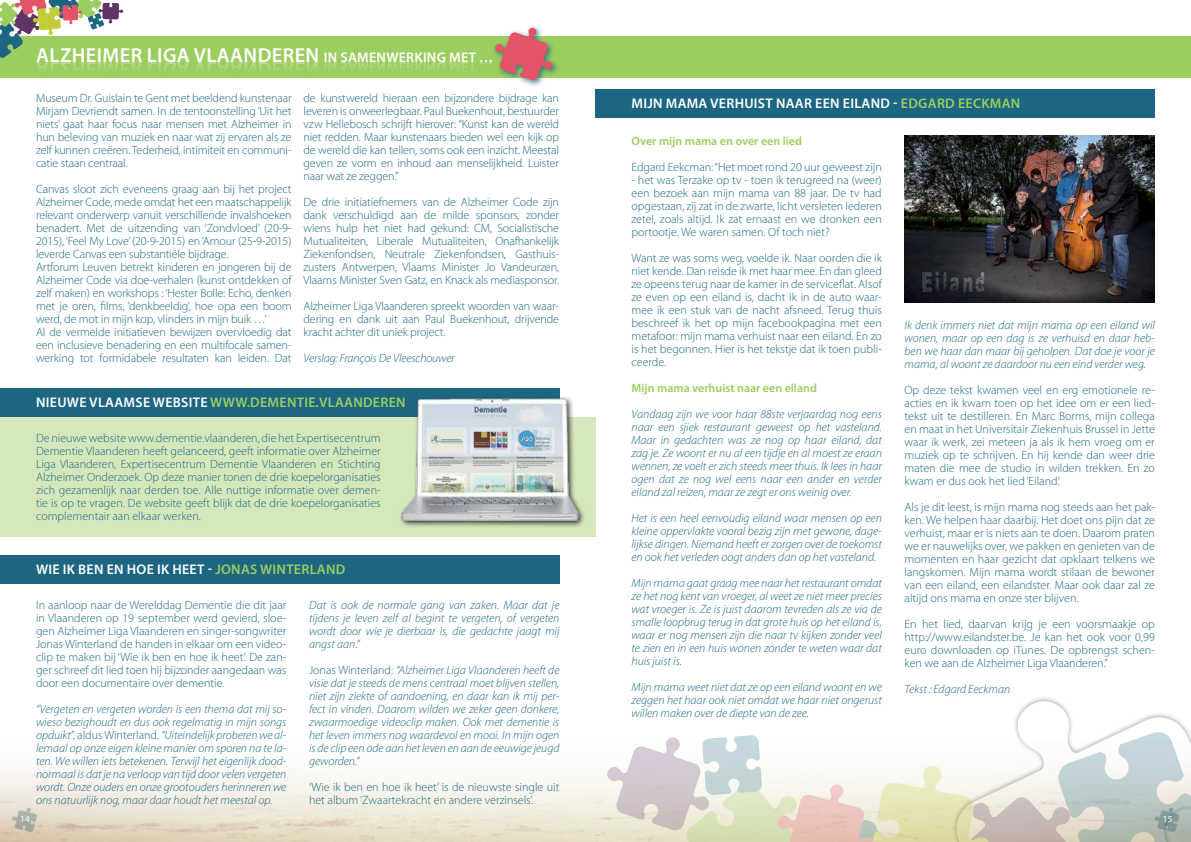
<style>
.page{position:relative;width:1191px;height:842px;background:#fff}
.page>*{position:absolute;margin:0;border:0;box-sizing:border-box;transform-origin:0 0}
.t1{font:600 20.3px "Myriad Pro";letter-spacing:.02em;color:#fff}
.t2{font:600 14px "Myriad Pro";letter-spacing:.02em;color:#fff}
.t3{font:600 14px "Myriad Pro";letter-spacing:.02em;color:#9ccd5f}
.t4{font:300 12px/13px "Myriad Pro";letter-spacing:-.01em;color:#1c6682;text-align:justify}
.t5{font:italic 300 12px/13px "Myriad Pro";color:#1c6682;text-align:justify}
.t6{font:600 12px "Myriad Pro";color:#9ccd5f}
.t7{font:9.2px "Myriad Pro";color:#fff}
.s1{color:#fff}
.s2{color:#9ccd5f}
.s3{font-style:normal}
</style>
<div class="page">
<div style="left:0;top:36px;width:1191px;height:42px;background:#9ccd5f"></div>
<div style="left:492px;top:25px;width:68px;height:63px;background:#1c6682;opacity:.75"></div>
<svg style="left:495px;top:27px;width:58px;height:54px"></svg>
<svg style="left:0;top:0;width:123px;height:58px"></svg>
<div style="left:595px;top:89px;width:560px;height:29px;background:#1c6682"></div>
<img style="left:904px;top:136px;width:251px;height:167px">
<div style="left:0;top:417px;width:595px;height:119px;background:#d5e8bc"></div>
<div style="left:0;top:388px;width:559px;height:29px;background:#1c6682"></div>
<div style="left:0;top:556px;width:559px;height:28px;background:#1c6682"></div>
<div style="left:399px;top:395px;width:186px;height:133px;background:#000;opacity:.75"></div>
<img style="left:399px;top:396px;width:183px;height:129px">
<div style="left:11px;top:807px;width:26px;height:26px;background:#000;opacity:.75"></div>
<svg style="left:12px;top:808px;width:24px;height:24px"></svg>
<svg style="left:606px;top:698px;width:585px;height:144px"></svg>
<h1 class="t1" style="left:36px;top:44px;width:284px">AALZHEIMER LIGA VLAALAANDEREN</h1>
<p class="t2" style="left:348px;top:49px;width:146px">AMENWERKING MET …</p>
<p class="t4" style="left:36px;top:91px;width:257px">Museum Dr. Guislain te Gent met beeldend kunstenaar Mirjam Devriendt samen. In de tentoonstelling ‘Uit het niets’ gaat haar focus naar mensen met Alzheimer in hun beleving van muziek en naar wat zij ervaren als ze zelf kunnen creëren. Tederheid, intimiteit en communi&shy;catie staan centraal.</p>
<p class="t4" style="left:36px;top:182px;width:257px;text-align:left">Canvas sloot zich eveneens graag aan bij het project Alzheimer Code, mede omdat het een maatschappelijk relevant onderwerp vanuit verschillende invalshoeken benadert. Met de uitzending van ‘Zondvloed’ (20-9- 2015), ‘Feel My Love’ (20-9-2015) en ‘Amour (25-9-2015) leverde Canvas een substantiële bijdrage.<br>Artforum Leuven betrekt kinderen en jongeren bij de Alzheimer Code via doe-verhalen (kunst ontdekken of zelf maken) en workshops : ‘Hester Bolle: Echo, denken met je oren, films, ‘denkbeeldig’, hoe opa een boom werd, de mot in mijn kop, vlinders in mijn buik …’<br>Al de vermelde initiatieven bewijzen overvloedig dat een inclusieve benadering en een multifocale samen&shy;werking tot formidabele resultaten kan leiden. Dat</p>
<p class="t4" style="left:303px;top:91px;width:257px">de kunstwereld hieraan een bijzondere bijdrage kan leveren is onweerlegbaar. Paul Buekenhout, bestuurder vzw Hellebosch schrijft hierover: “Kunst kan de wereld niet redden. Maar kunstenaars bieden wel een kijk op de wereld die kan tellen, soms ook een inzicht. Meestal geven ze vorm en inhoud aan menselijkheid. Luister naar wat ze zeggen.”</p>
<p class="t4" style="left:303px;top:195px;width:257px">De drie initiatiefnemers van de Alzheimer Code zijn dank verschuldigd aan de milde sponsors, zonder wiens hulp het niet had gekund: CM, Socialistische Mutualiteiten, Liberale Mutualiteiten, Onafhankelijk Ziekenfondsen, Neutrale Ziekenfondsen, Gasthuis&shy;zusters Antwerpen, Vlaams Minister Jo Vandeurzen, Vlaams Minister Sven Gatz, en Knack als mediasponsor.</p>
<p class="t4" style="left:303px;top:299px;width:257px">Alzheimer Liga Vlaanderen spreekt woorden van waar&shy;dering en dank uit aan Paul Buekenhout, drijvende kracht achter dit uniek project.</p>
<p class="t5" style="left:303px;top:351px;width:153px">Verslag: François De Vleeschouwer</p>
<p class="t2" style="left:36px;top:394px;width:72px">NIEUWE VLAAM</p>
<p class="t3" style="left:135px;top:394px;width:193px"><span class="s1">SE WEBSITE</span> WWW.DEMENTIE.VLAA</p>
<p class="t3" style="left:353px;top:394px;width:54px">NDEREN</p>
<p class="t4" style="left:36px;top:431px;width:346px">De nieuwe website www.dementie.vlaanderen, die het Expertisecentrum Dementie Vlaanderen heeft gelanceerd, geeft informatie over Alzheimer Liga Vlaanderen, Expertisecentrum Dementie Vlaanderen en Stichting Alzheimer Onderzoek. Op deze manier tonen de drie koepelorganisaties zich gezamenlijk naar derden toe. Alle nuttige informatie over demen&shy;tie is op te vragen. De website geeft blijk dat de drie koepelorganisaties complementair aan elkaar werken.</p>
<p class="t2" style="left:36px;top:562px;width:311px">WIE IK BEN EN HOE IK HEET - <span class="s2">JONAS WINTERLAND</span></p>
<p class="t4" style="left:36px;top:599px;width:252px">In aanloop naar de Werelddag Dementie die dit jaar in Vlaanderen op 19 september werd gevierd, sloe&shy;gen Alzheimer Liga Vlaanderen en singer-songwriter Jonas Winterland de handen in elkaar om een video&shy;clip te maken bij ‘Wie ik ben en hoe ik heet’. De zan&shy;ger schreef dit lied toen hij bijzonder aangedaan was door een documentaire over dementie.</p>
<p class="t5" style="left:36px;top:703px;width:252px">“Vergeten en vergeten worden is een thema dat mij so&shy;wieso bezighoudt en dus ook regelmatig in mijn songs opduikt<span class="s3">”, aldus Winterland.</span> “Uiteindelijk proberen we al&shy;lemaal op onze eigen kleine manier om sporen na te la&shy;ten. We willen iets betekenen. Terwijl het eigenlijk dood&shy;normaal is dat je na verloop van tijd door velen vergeten wordt. Onze ouders en onze grootouders herinneren we ons natuurlijk nog, maar daar houdt het meestal op.</p>
<p class="t7" style="left:20px;top:813px;width:11px">14</p>
<p class="t5" style="left:309px;top:599px;width:252px">Dat is ook de normale gang van zaken. Maar dat je tijdens je leven zelf al begint te vergeten, of vergeten wordt door wie je dierbaar is, die gedachte jaagt mij angst aan.”</p>
<p class="t5" style="left:309px;top:664px;width:252px"><span class="s3">Jonas Winterland:</span> “Alzheimer Liga Vlaanderen heeft de visie dat je steeds de mens centraal moet blijven stellen, niet zijn ziekte of aandoening, en daar kan ik mij per&shy;fect in vinden. Daarom wilden we zeker geen donkere, zwaarmoedige videoclip maken. Ook met dementie is het leven immers nog waardevol en mooi. In mijn ogen is de clip een ode aan het leven en aan de eeuwige jeugd geworden.”</p>
<p class="t4" style="left:309px;top:781px;width:252px">‘Wie ik ben en hoe ik heet’ is de nieuwste single uit het album ‘Zwaartekracht en andere verzinsels’.</p>
<p class="t2" style="left:631px;top:96px;width:46px">MIJN MAMA</p>
<p class="t2" style="left:710px;top:96px;width:312px">VERHUIST NAAR EEN EILAND - <span class="s2">EDGARD EECKMAN</span></p>
<p class="t6" style="left:631px;top:134px;width:172px">OVER MIJN MAMA EN OVER EEN LIED</p>
<p class="t4" style="left:631px;top:160px;width:252px">Edgard Eekcman: “Het moet rond 20 uur geweest zijn</p>
<p class="t4" style="left:631px;top:173px;width:252px">- het was Terzake op tv - toen ik terugreed na (weer) een bezoek aan mijn mama van 88 jaar. De tv had opgestaan, zij zat in de zwarte, licht versleten lederen zetel, zoals altijd. Ik zat ernaast en we dronken een portootje. We waren samen. Of toch niet?</p>
<p class="t4" style="left:631px;top:251px;width:252px">Want ze was soms weg, voelde ik. Naar oorden die ik niet kende. Dan reisde ik met haar mee. En dan gleed ze opeens terug naar de kamer in de serviceflat. Alsof ze even op een eiland is, dacht ik in de auto waar&shy;mee ik een stuk van de nacht afsneed. Terug thuis beschreef ik het op mijn facebookpagina met een metafoor: mijn mama verhuist naar een eiland. En zo is het begonnen. Hier is het tekstje dat ik toen publi&shy;ceerde.</p>
<p class="t6" style="left:631px;top:381px;width:187px">MIJN MAMA VERHUIST NAAR EEN EILAND</p>
<p class="t5" style="left:631px;top:407px;width:252px">Vandaag zijn we voor haar 88ste verjaardag nog eens naar een sjiek restaurant geweest op het vasteland.<br>Maar in gedachten was ze nog op haar eiland, dat zag je. Ze woont er nu al een tijdje en al moest ze eraan wennen, ze voelt er zich steeds meer thuis. Ik lees in haar ogen dat ze nog wel eens naar een ander en verder eiland zal reizen, maar ze zegt er ons weinig over.</p>
<p class="t5" style="left:631px;top:511px;width:252px">Het is een heel eenvoudig eiland waar mensen op een kleine oppervlakte vooral bezig zijn met gewone, dage&shy;lijkse dingen. Niemand heeft er zorgen over de toekomst en ook het verleden oogt anders dan op het vasteland.</p>
<p class="t5" style="left:631px;top:576px;width:252px">Mijn mama gaat graag mee naar het restaurant omdat ze het nog kent van vroeger, al weet ze niet meer precies wat vroeger is. Ze is juist daarom tevreden als ze via de smalle loopbrug terug in dat grote huis op het eiland is, waar er nog mensen zijn die naar tv kijken zonder veel te zien en in een huis wonen zonder te weten waar dat huis juist is.</p>
<p class="t5" style="left:631px;top:680px;width:252px">Mijn mama weet niet dat ze op een eiland woont en we zeggen het haar ook niet omdat we haar niet ongerust willen maken over de diepte van de zee.</p>
<p class="t5" style="left:904px;top:318px;width:252px">Ik denk immers niet dat mijn mama op een eiland wil wonen, maar op een dag is ze verhuisd en daar heb&shy;ben we haar dan maar bij geholpen. Dat doe je voor je mama, al woont ze daardoor nu een eind verder weg.</p>
<p class="t4" style="left:904px;top:383px;width:252px">Op deze tekst kwamen veel en erg emotionele re&shy;acties en ik kwam toen op het idee om er een lied&shy;tekst uit te destilleren. En Marc Borms, mijn collega en maat in het Universitair Ziekenhuis Brussel in Jette waar ik werk, zei meteen ja als ik hem vroeg om er muziek op te schrijven. En hij kende dan weer drie maten die mee de studio in wilden trekken. En zo kwam er dus ook het lied ‘Eiland’.</p>
<p class="t4" style="left:904px;top:500px;width:252px">Als je dit leest, is mijn mama nog steeds aan het pak&shy;ken. We helpen haar daarbij. Het doet ons pijn dat ze verhuist, maar er is niets aan te doen. Daarom praten we er nauwelijks over, we pakken en genieten van de momenten en haar gezicht dat opklaart telkens we langskomen. Mijn mama wordt stilaan de bewoner van een eiland, een eilandster. Maar ook daar zal ze altijd ons mama en onze ster blijven.</p>
<p class="t4" style="left:904px;top:617px;width:252px">En het lied, daarvan krijg je een voorsmaakje op http://www.eilandster.be. Je kan het ook voor 0,99 euro downloaden op iTunes. De opbrengst schen&shy;ken we aan de Alzheimer Liga Vlaanderen.”</p>
<p class="t5" style="left:904px;top:682px;width:107px">Tekst : Edgard Eeckman</p>
<p class="t7" style="left:1163px;top:813px;width:11px">15</p>
</div>
